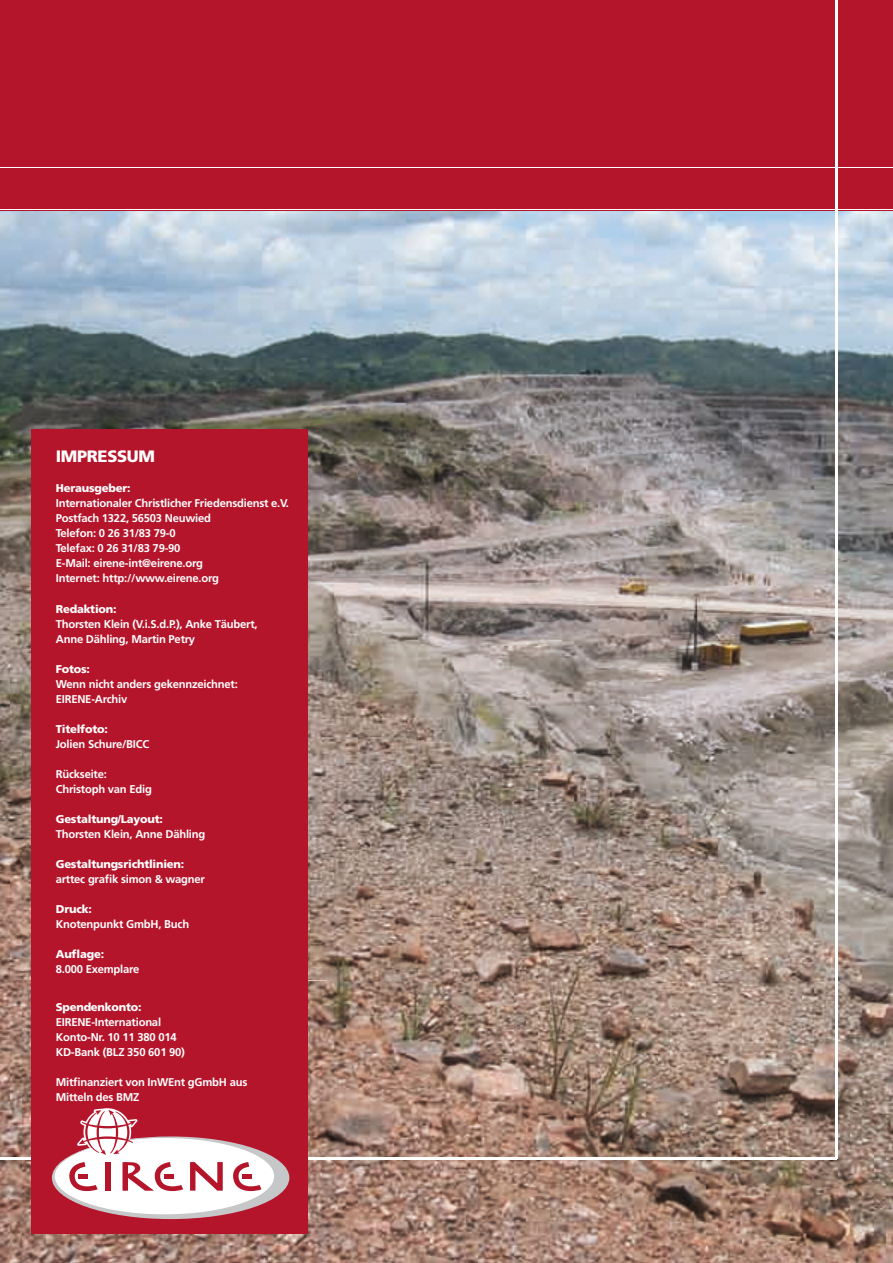
<style>
.page{position:relative;width:893px;height:1263px;background:#fff}
.page>*{position:absolute;margin:0;border:0;box-sizing:border-box;transform-origin:0 0}
.t1{font:900 16.5px "Frutiger";letter-spacing:-.02em;color:#fff}
.t2{font:700 11.25px/15px "Frutiger";letter-spacing:-.02em;color:#fff}
.t3{font:900 11.25px "Frutiger";letter-spacing:-.02em;color:#fff}
</style>
<div class="page">
<img style="left:0;top:211px;width:893px;height:1052px">
<div style="left:0;top:0;width:893px;height:211px;background:#b5152b"></div>
<hr style="left:0;top:167px;width:893px;height:1px;background:#fff">
<hr style="left:835px;top:0;width:2px;height:1159px;background:#fff">
<hr style="left:93px;top:980px;width:234px;height:1px;background:#e9c0b3">
<hr style="left:0;top:1157px;width:837px;height:2px;background:#fff">
<hr style="left:0;top:209px;width:893px;height:1px;background:#fff">
<div style="left:31px;top:430px;width:277px;height:803px;background:#b5152b"></div>
<svg style="left:52px;top:1108px;width:237px;height:111px"></svg>
<h1 class="t1" style="left:56px;top:446px;width:101px">IMPRESSUM</h1>
<p class="t3" style="left:56px;top:481px;width:76px">Herausgeber:</p>
<p class="t2" style="left:56px;top:496px;width:235px">Internationaler Christlicher Friedensdienst e.V.<br>Postfach 1322, 56503 Neuwied<br>Telefon: 0 26 31/83 79-0<br>Telefax: 0 26 31/83 79-90<br>E-Mail: eirene-int@eirene.org<br>Internet: http://www.eirene.org</p>
<p class="t3" style="left:56px;top:602px;width:62px">Redaktion:</p>
<p class="t2" style="left:56px;top:617px;width:203px">Thorsten Klein (V.i.S.d.P.), Anke Täubert,<br>Anne Dähling, Martin Petry</p>
<p class="t3" style="left:56px;top:662px;width:36px">Fotos:</p>
<p class="t2" style="left:56px;top:677px;width:184px">Wenn nicht anders gekennzeichnet:<br>EIRENE-Archiv</p>
<p class="t3" style="left:56px;top:722px;width:54px">Titelfoto:</p>
<p class="t2" style="left:56px;top:737px;width:95px">Jolien Schure/BICC</p>
<p class="t2" style="left:56px;top:767px;width:98px">Rückseite:<br>Christoph van Edig</p>
<p class="t3" style="left:56px;top:812px;width:109px">Gestaltung/Layout:</p>
<p class="t2" style="left:56px;top:827px;width:151px">Thorsten Klein, Anne Dähling</p>
<p class="t3" style="left:56px;top:857px;width:130px">Gestaltungsrichtlinien:</p>
<p class="t2" style="left:56px;top:872px;width:151px">arttec grafik simon &amp; wagner</p>
<p class="t3" style="left:56px;top:902px;width:38px">Druck:</p>
<p class="t2" style="left:56px;top:917px;width:135px">Knotenpunkt GmbH, Buch</p>
<p class="t3" style="left:56px;top:947px;width:50px">Auflage:</p>
<p class="t2" style="left:56px;top:962px;width:85px">8.000 Exemplare</p>
<p class="t3" style="left:56px;top:1000px;width:87px">Spendenkonto:</p>
<p class="t2" style="left:56px;top:1014px;width:131px">EIRENE-International<br>Konto-Nr. 10 11 380 014<br>KD-Bank (BLZ 350 601 90)</p>
<p class="t2" style="left:56px;top:1074px;width:193px">Mitfinanziert von InWEnt gGmbH aus<br>Mitteln des BMZ</p>
</div>
